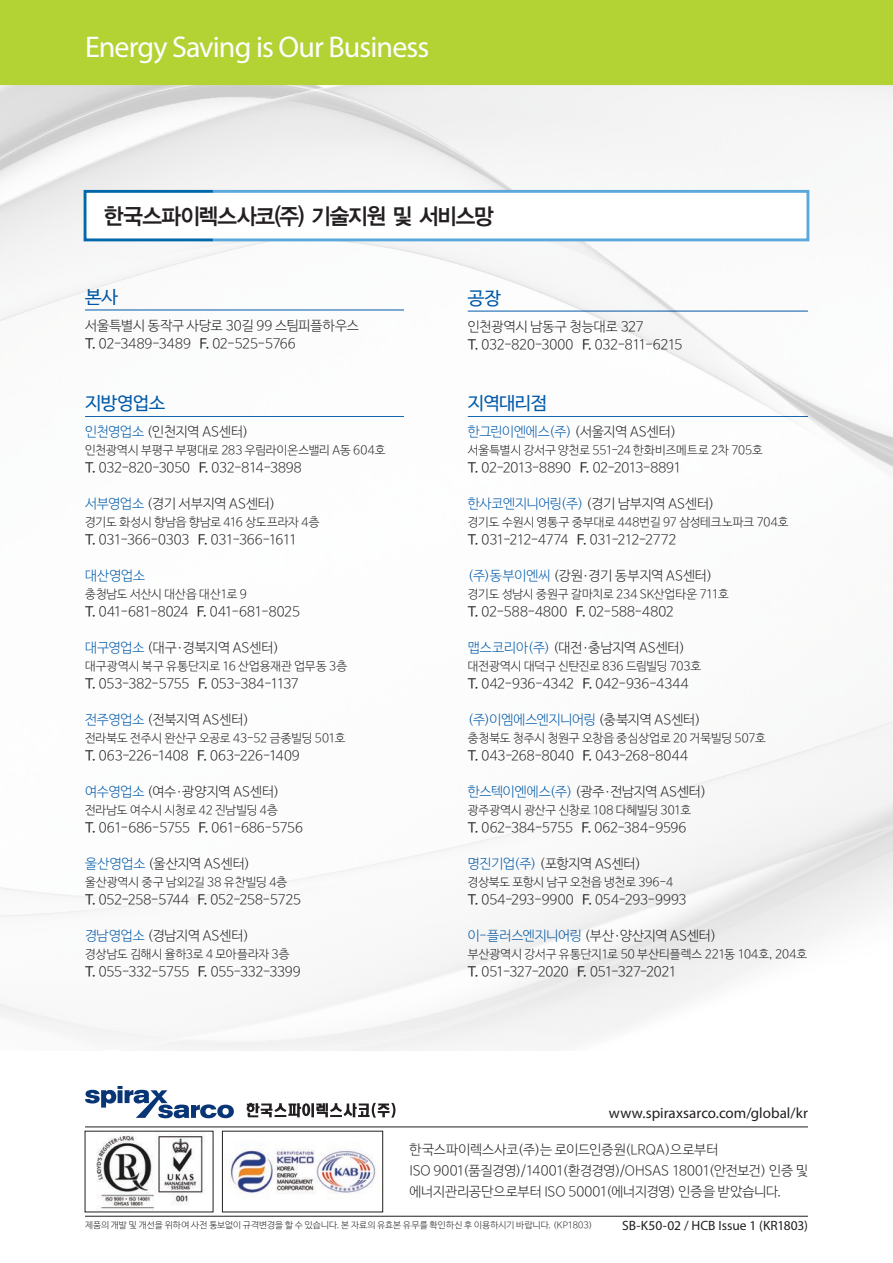
<style>
.page{position:relative;width:893px;height:1263px;background:#fff}
.page>*{position:absolute;margin:0;border:0;box-sizing:border-box;transform-origin:0 0}
.t1{font:30px "Myriad Pro";letter-spacing:-.03em;color:#fff}
.t2{font:22.5px "YDVYGO Std 14";letter-spacing:-.05em;color:#231f20;scale:.95 1}
.t3{font:18px "Nanum Barun Gothic OTF";letter-spacing:-.035em;color:#015aaa}
.t4{font:15px "Myriad Pro";color:#231f20}
.t5{font:13.5px/21px "Nanum Barun Gothic OTF Light";letter-spacing:-.01em;color:#231f20}
.t6{font:13.5px "Nanum Barun Gothic OTF Light";letter-spacing:.01em;color:#231f20}
.t7{font:13.5px "Nanum Barun Gothic OTF Light";letter-spacing:-.015em;color:#015aaa}
.t8{font:13.5px "Nanum Barun Gothic OTF Light";letter-spacing:-.04em;color:#231f20}
.t9{font:13.5px "Myriad Pro";letter-spacing:-.005em;color:#231f20}
.t10{font:12px "Nanum Barun Gothic OTF Light";color:#231f20}
.t11{font:9px "Nanum Barun Gothic OTF Light";letter-spacing:.01em;color:#231f20}
.s1{font-family:"Nanum Barun Gothic OTF"}
.s2{color:#231f20}
.s3{color:#015aaa}
</style>
<div class="page">
<img style="left:0;top:85px;width:893px;height:965px">
<hr style="left:85px;top:1127px;width:723px;height:1px;background:#231f20">
<hr style="left:85px;top:1216px;width:723px;height:1px;background:#231f20">
<img style="left:96px;top:1131px;width:282px;height:81px">
<svg style="left:85px;top:1086px;width:149px;height:32px"></svg>
<svg style="left:247px;top:1103px;width:148px;height:14px"></svg>
<div style="left:222px;top:1131px;width:161px;height:81px;border:1px solid #231f20"></div>
<div style="left:85px;top:191px;width:723px;height:49px;background:#fff"></div>
<div style="left:84px;top:190px;width:131px;height:51px;border:3px solid #0067aa"></div>
<div style="left:211px;top:190px;width:598px;height:51px;border:3px solid #5ba8dc"></div>
<hr style="left:85px;top:310px;width:319px;height:1px;background:#015aaa">
<hr style="left:468px;top:311px;width:340px;height:1px;background:#015aaa">
<hr style="left:85px;top:416px;width:319px;height:1px;background:#015aaa">
<hr style="left:468px;top:416px;width:340px;height:1px;background:#015aaa">
<div style="left:0;top:0;width:893px;height:85px;background:#b3d234"></div>
<h1 class="t1" style="left:85px;top:28px;width:346px">Energy Saving is Our Business</h1>
<h2 class="t2" style="left:104px;top:205px;width:412px">한국스파이렉스사코(주) 기술지원 및 서비스망</h2>
<h3 class="t3" style="left:85px;top:287px;width:35px">본사</h3>
<p class="t5" style="left:85px;top:317px;width:275px;line-height:18px">서울특별시 동작구 사당로 30길 99 스팀피플하우스<br><span class="s1">T.</span> 02-3489-3489 <span class="s1">F.</span> 02-525-5766</p>
<h3 class="t3" style="left:468px;top:289px;width:35px">공장</h3>
<p class="t5" style="left:468px;top:318px;width:216px;line-height:18px">인천광역시 남동구 청능대로 327<br><span class="s1">T.</span> 032-820-3000 <span class="s1">F.</span> 032-811-6215</p>
<h3 class="t3" style="left:85px;top:394px;width:82px">지방영업소</h3>
<h3 class="t3" style="left:468px;top:394px;width:81px">지역대리점</h3>
<p class="t7" style="left:468px;top:425px;width:210px">한그린이엔에스(주) <span class="s2">(서울지역 AS센터)</span></p>
<p class="t10" style="left:468px;top:444px;width:296px">서울특별시 강서구 양천로 551-24 한화비즈메트로 2차 705호</p>
<p class="t5" style="left:468px;top:458px;width:215px"><span class="s1">T.</span> 02-2013-8890 <span class="s1">F.</span> 02-2013-8891</p>
<p class="t5" style="left:468px;top:494px;width:248px"><span class="s3">한사코엔지니어링(주)</span> (경기 남부지역 AS센터)</p>
<p class="t10" style="left:468px;top:516px;width:322px">경기도 수원시 영통구 중부대로 448번길 97 삼성테크노파크 704호</p>
<p class="t8" style="left:468px;top:533px;width:210px"><span class="s1">T.</span> 031-212-4774 <span class="s1">F.</span> 031-212-2772</p>
<p class="t5" style="left:468px;top:566px;width:246px"><span class="s3">(주)동부이엔씨</span> (강원.경기 동부지역 AS센터)</p>
<p class="t10" style="left:468px;top:588px;width:263px">경기도 성남시 중원구 갈마치로 234 SK산업타운 711호</p>
<p class="t6" style="left:468px;top:605px;width:208px"><span class="s1">T.</span> 02-588-4800 <span class="s1">F.</span> 02-588-4802</p>
<p class="t5" style="left:468px;top:638px;width:219px"><span class="s3">맵스코리아(주)</span> (대전.충남지역 AS센터)</p>
<p class="t10" style="left:468px;top:660px;width:235px">대전광역시 대덕구 신탄진로 836 드림빌딩 703호</p>
<p class="t5" style="left:468px;top:674px;width:223px"><span class="s1">T.</span> 042-936-4342 <span class="s1">F.</span> 042-936-4344</p>
<p class="t7" style="left:468px;top:713px;width:234px">(주)이엠에스엔지니어링 <span class="s2">(충북지역 AS센터)</span></p>
<p class="t10" style="left:468px;top:732px;width:300px">충청북도 청주시 청원구 오창읍 중심상업로 20 거묵빌딩 507호</p>
<p class="t6" style="left:468px;top:749px;width:222px"><span class="s1">T.</span> 043-268-8040 <span class="s1">F.</span> 043-268-8044</p>
<p class="t5" style="left:468px;top:782px;width:240px"><span class="s3">한스텍이엔에스(주)</span> (광주.전남지역 AS센터)</p>
<p class="t10" style="left:468px;top:804px;width:225px">광주광역시 광산구 신창로 108 다혜빌딩 301호</p>
<p class="t5" style="left:468px;top:818px;width:220px"><span class="s1">T.</span> 062-384-5755 <span class="s1">F.</span> 062-384-9596</p>
<p class="t5" style="left:468px;top:854px;width:175px"><span class="s3">명진기업(주)</span> (포항지역 AS센터)</p>
<p class="t10" style="left:468px;top:876px;width:207px">경상북도 포항시 남구 오천읍 냉천로 396-4</p>
<p class="t5" style="left:468px;top:890px;width:220px"><span class="s1">T.</span> 054-293-9900 <span class="s1">F.</span> 054-293-9993</p>
<p class="t5" style="left:468px;top:926px;width:250px"><span class="s3">이-플러스엔지니어링</span> (부산.양산지역 AS센터)</p>
<p class="t10" style="left:468px;top:948px;width:341px">부산광역시 강서구 유통단지1로 50 부산티플렉스 221동 104호, 204호</p>
<p class="t5" style="left:468px;top:962px;width:210px"><span class="s1">T.</span> 051-327-2020 <span class="s1">F.</span> 051-327-2021</p>
<p class="t5" style="left:85px;top:422px;width:165px"><span class="s3">인천영업소</span> (인천지역 AS센터)</p>
<p class="t10" style="left:85px;top:444px;width:302px">인천광역시 부평구 부평대로 283 우림라이온스밸리 A동 604호</p>
<p class="t5" style="left:85px;top:458px;width:218px"><span class="s1">T.</span> 032-820-3050 <span class="s1">F.</span> 032-814-3898</p>
<p class="t5" style="left:85px;top:494px;width:192px"><span class="s3">서부영업소</span> (경기 서부지역 AS센터)</p>
<p class="t10" style="left:85px;top:516px;width:236px">경기도 화성시 향남읍 향남로 416 상도프라자 4층</p>
<p class="t5" style="left:85px;top:530px;width:213px"><span class="s1">T.</span> 031-366-0303 <span class="s1">F.</span> 031-366-1611</p>
<p class="t7" style="left:85px;top:569px;width:62px">대산영업소</p>
<p class="t10" style="left:85px;top:588px;width:163px">충청남도 서산시 대산읍 대산1로 9</p>
<p class="t5" style="left:85px;top:602px;width:216px"><span class="s1">T.</span> 041-681-8024 <span class="s1">F.</span> 041-681-8025</p>
<p class="t5" style="left:85px;top:638px;width:195px"><span class="s3">대구영업소</span> (대구.경북지역 AS센터)</p>
<p class="t10" style="left:85px;top:660px;width:264px">대구광역시 북구 유통단지로 16 산업용재관 업무동 3층</p>
<p class="t5" style="left:85px;top:674px;width:215px"><span class="s1">T.</span> 053-382-5755 <span class="s1">F.</span> 053-384-1137</p>
<p class="t5" style="left:85px;top:710px;width:165px"><span class="s3">전주영업소</span> (전북지역 AS센터)</p>
<p class="t10" style="left:85px;top:732px;width:262px">전라북도 전주시 완산구 오공로 43-52 금종빌딩 501호</p>
<p class="t5" style="left:85px;top:746px;width:216px"><span class="s1">T.</span> 063-226-1408 <span class="s1">F.</span> 063-226-1409</p>
<p class="t5" style="left:85px;top:782px;width:196px"><span class="s3">여수영업소</span> (여수.광양지역 AS센터)</p>
<p class="t10" style="left:85px;top:804px;width:194px">전라남도 여수시 시청로 42 진남빌딩 4층</p>
<p class="t5" style="left:85px;top:818px;width:219px"><span class="s1">T.</span> 061-686-5755 <span class="s1">F.</span> 061-686-5756</p>
<p class="t5" style="left:85px;top:854px;width:167px"><span class="s3">울산영업소</span> (울산지역 AS센터)</p>
<p class="t10" style="left:85px;top:876px;width:204px">울산광역시 중구 남외2길 38 유찬빌딩 4층</p>
<p class="t5" style="left:85px;top:890px;width:218px"><span class="s1">T.</span> 052-258-5744 <span class="s1">F.</span> 052-258-5725</p>
<p class="t5" style="left:85px;top:926px;width:165px"><span class="s3">경남영업소</span> (경남지역 AS센터)</p>
<p class="t10" style="left:85px;top:948px;width:206px">경상남도 김해시 율하3로 4 모아플라자 3층</p>
<p class="t5" style="left:85px;top:962px;width:217px"><span class="s1">T.</span> 055-332-5755 <span class="s1">F.</span> 055-332-3399</p>
<p class="t4" style="left:609px;top:1103px;width:200px">www.spiraxsarco.com/global/kr</p>
<p class="t5" style="left:410px;top:1140px;width:400px">한국스파이렉스사코(주)는 로이드인증원(LRQA)으로부터<br>ISO 9001(품질경영)/14001(환경경영)/OHSAS 18001(안전보건) 인증 및 에너지관리공단으로부터 ISO 50001(에너지경영) 인증을 받았습니다.</p>
<p class="t11" style="left:85px;top:1221px;width:509px">제품의 개발 및 개선을 위하여 사전 통보없이 규격변경을 할 수 있습니다. 본 자료의 유효본 유무를 확인하신 후 이용하시기 바랍니다. (KP1803)</p>
<p class="t9" style="left:622px;top:1217px;width:187px">SB-K50-02 / HCB Issue 1 (KR1803)</p>
</div>
